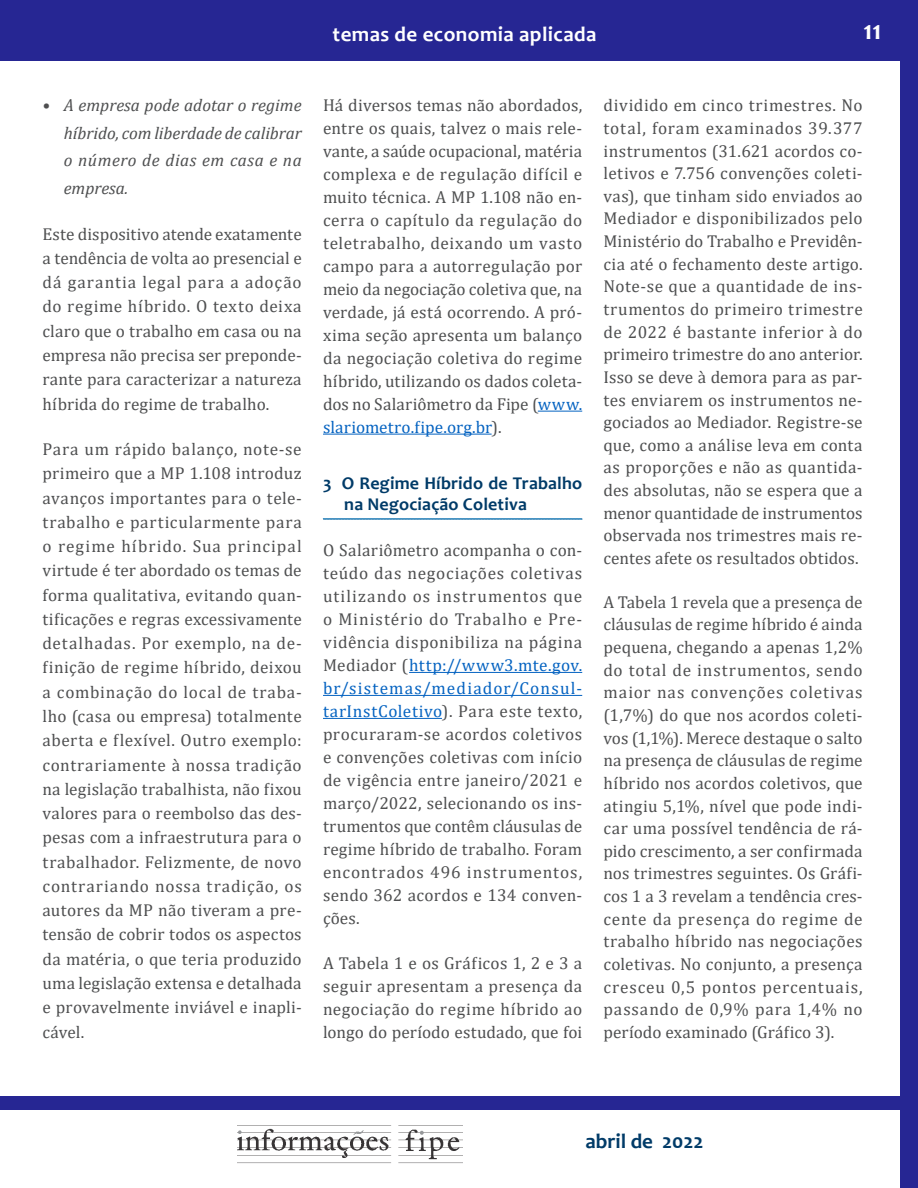
<style>
.page{position:relative;width:918px;height:1188px;background:#fff}
.page>*{position:absolute;margin:0;border:0;box-sizing:border-box;transform-origin:0 0}
.t1{font:700 27px "Candara";color:#fff}
.t2{font:700 21px "Candara";letter-spacing:.02em;color:#fff}
.t3{font:700 21px "Candara";color:#003b68}
.t4{font:700 18px/21.5px "Candara";letter-spacing:.01em;color:#003b68}
.t5{font:17.25px/22.6px "Cambria";letter-spacing:.015em;color:#4e4f50;text-align:justify}
.t6{font:italic 17.25px/27.6px "Cambria";letter-spacing:-.005em;color:#4e4f50;text-align:justify}
.s1{color:#0563c1}
</style>
<div class="page">
<div style="left:900px;top:0;width:18px;height:1188px;background:#262693"></div>
<div style="left:0;top:0;width:918px;height:61px;background:#262693"></div>
<img style="left:238px;top:1128px;width:225px;height:36px">
<div style="left:0;top:1097px;width:918px;height:13px;background:#262693"></div>
<hr style="left:538px;top:411px;width:44px;height:1px;background:#0563c1">
<hr style="left:323px;top:434px;width:169px;height:1px;background:#0563c1">
<svg style="left:323px;top:518px;width:260px;height:2px"></svg>
<hr style="left:409px;top:672px;width:173px;height:1px;background:#0563c1">
<hr style="left:323px;top:695px;width:259px;height:1px;background:#0563c1">
<hr style="left:323px;top:718px;width:119px;height:1px;background:#0563c1">
<p class="t2" style="left:333px;top:21px;width:265px">temas de economia aplicada</p>
<h1 class="t1" style="left:863px;top:13px;width:20px">11</h1>
<p class="t6" style="left:64px;top:91px;width:240px;text-indent:-21px">• A empresa pode adotar o regime híbrido, com liberdade de calibrar o número de dias em casa e na empresa.</p>
<p class="t5" style="left:43px;top:222px;width:261px;line-height:24.3px">Este dispositivo atende exatamente a tendência de volta ao presencial e dá garantia legal para a adoção do regime híbrido. O texto deixa claro que o trabalho em casa ou na empresa não precisa ser preponde&shy;rante para caracterizar a natureza híbrida do regime de trabalho.</p>
<p class="t5" style="left:43px;top:437px;width:261px;line-height:24.3px">Para um rápido balanço, note-se primeiro que a MP 1.108 introduz avanços importantes para o tele&shy;trabalho e particularmente para o regime híbrido. Sua principal virtude é ter abordado os temas de forma qualitativa, evitando quan&shy;tificações e regras excessivamente detalhadas. Por exemplo, na de&shy;finição de regime híbrido, deixou a combinação do local de traba&shy;lho (casa ou empresa) totalmente aberta e flexível. Outro exemplo: contrariamente à nossa tradição na legislação trabalhista, não fixou valores para o reembolso das des&shy;pesas com a infraestrutura para o trabalhador. Felizmente, de novo contrariando nossa tradição, os autores da MP não tiveram a pre&shy;tensão de cobrir todos os aspectos da matéria, o que teria produzido uma legislação extensa e detalhada e provavelmente inviável e inapli&shy;cável.</p>
<p class="t5" style="left:323px;top:94px;width:261px">Há diversos temas não abordados, entre os quais, talvez o mais rele&shy;vante, a saúde ocupacional, matéria complexa e de regulação difícil e muito técnica. A MP 1.108 não en&shy;cerra o capítulo da regulação do teletrabalho, deixando um vasto campo para a autorregulação por meio da negociação coletiva que, na verdade, já está ocorrendo. A pró&shy;xima seção apresenta um balanço da negociação coletiva do regime híbrido, utilizando os dados coleta&shy;dos no Salariômetro da Fipe (<span class="s1">www. slariometro.fipe.org.br</span>).</p>
<p class="t4" style="left:344px;top:472px;width:240px;text-indent:-21px">3 O Regime Híbrido de Trabalho na Negociação Coletiva</p>
<p class="t5" style="left:323px;top:539px;width:261px">O Salariômetro acompanha o con&shy;teúdo das negociações coletivas utilizando os instrumentos que o Ministério do Trabalho e Pre&shy;vidência disponibiliza na página Mediador (<span class="s1">http://www3.mte.gov. br/sistemas/mediador/Consul&shy;tarInstColetivo</span>). Para este texto, procuraram-se acordos coletivos e convenções coletivas com início de vigência entre janeiro/2021 e março/2022, selecionando os ins&shy;trumentos que contêm cláusulas de regime híbrido de trabalho. Foram encontrados 496 instrumentos, sendo 362 acordos e 134 conven&shy;ções.</p>
<p class="t5" style="left:323px;top:951px;width:261px">A Tabela 1 e os Gráficos 1, 2 e 3 a seguir apresentam a presença da negociação do regime híbrido ao longo do período estudado, que foi</p>
<p class="t5" style="left:603px;top:94px;width:261px">dividido em cinco trimestres. No total, foram examinados 39.377 instrumentos (31.621 acordos co&shy;letivos e 7.756 convenções coleti&shy;vas), que tinham sido enviados ao Mediador e disponibilizados pelo Ministério do Trabalho e Previdên&shy;cia até o fechamento deste artigo.<br>Note-se que a quantidade de ins&shy;trumentos do primeiro trimestre de 2022 é bastante inferior à do primeiro trimestre do ano anterior.<br>Isso se deve à demora para as par&shy;tes enviarem os instrumentos ne&shy;gociados ao Mediador. Registre-se que, como a análise leva em conta as proporções e não as quantida&shy;des absolutas, não se espera que a menor quantidade de instrumentos observada nos trimestres mais re&shy;centes afete os resultados obtidos.</p>
<p class="t5" style="left:603px;top:591px;width:261px">A Tabela 1 revela que a presença de cláusulas de regime híbrido é ainda pequena, chegando a apenas 1,2% do total de instrumentos, sendo maior nas convenções coletivas (1,7%) do que nos acordos coleti&shy;vos (1,1%). Merece destaque o salto na presença de cláusulas de regime híbrido nos acordos coletivos, que atingiu 5,1%, nível que pode indi&shy;car uma possível tendência de rá&shy;pido crescimento, a ser confirmada nos trimestres seguintes. Os Gráfi&shy;cos 1 a 3 revelam a tendência cres&shy;cente da presença do regime de trabalho híbrido nas negociações coletivas. No conjunto, a presença cresceu 0,5 pontos percentuais, passando de 0,9% para 1,4% no período examinado (Gráfico 3).</p>
<p class="t3" style="left:585px;top:1128px;width:120px">abril de 2022</p>
</div>
